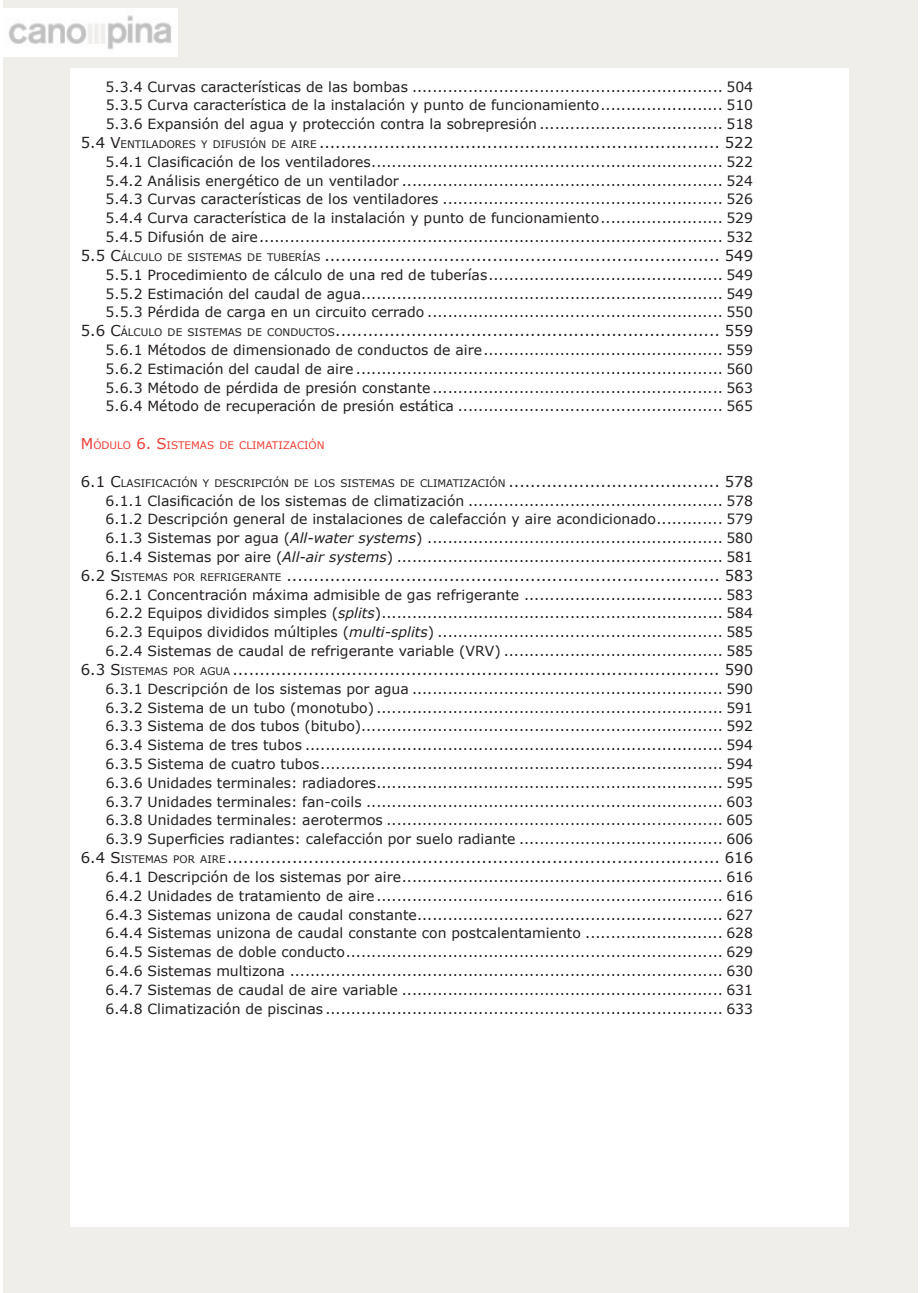
<style>
.page{position:relative;width:921px;height:1293px;background:#fff}
.page>*{position:absolute;margin:0;border:0;box-sizing:border-box;transform-origin:0 0}
.t1{font:14.88px "Verdana";color:#231f20}
.t2{font:14px/18.9px "Verdana";color:#231f20;text-align:justify}
.t3{font:10.33px "Verdana";color:#231f20}
.t4{font:10.33px "Verdana";color:#ee3e34}
.s1{font-size:10.33px}
.s2{font-size:14.88px}
.s3{font-style:italic}
</style>
<div class="page">
<div style="left:3px;top:0;width:67px;height:1293px;background:#f0eeeb"></div>
<div style="left:850px;top:0;width:67px;height:1293px;background:#f0eeeb"></div>
<div style="left:38px;top:0;width:865px;height:67px;background:#f0eeeb"></div>
<div style="left:16px;top:1227px;width:865px;height:66px;background:#f0eeeb"></div>
<img style="left:4px;top:8px;width:173px;height:48px">
<p class="t2" style="left:106px;top:77px;width:649px">5.3.4 Curvas características de las bombas ............................................................. 504<br>5.3.5 Curva característica de la instalación y punto de funcionamiento........................ 510<br>5.3.6 Expansión del agua y protección contra la sobrepresión .................................... 518</p>
<p class="t1" style="left:81px;top:132px;width:673px">5.4 V<span class="s1">ENTILADORES Y DIFUSIÓN DE AIRE</span> .......................................................................... 522</p>
<p class="t2" style="left:106px;top:152px;width:649px">5.4.1 Clasificación de los ventiladores..................................................................... 522<br>5.4.2 Análisis energético de un ventilador ............................................................... 524<br>5.4.3 Curvas características de los ventiladores ....................................................... 526<br>5.4.4 Curva característica de la instalación y punto de funcionamiento........................ 529<br>5.4.5 Difusión de aire........................................................................................... 532</p>
<p class="t1" style="left:81px;top:245px;width:674px">5.5 C<span class="s1">ÁLCULO DE SISTEMAS DE TUBERÍAS</span> ......................................................................... 549</p>
<p class="t2" style="left:106px;top:265px;width:649px">5.5.1 Procedimiento de cálculo de una red de tuberías.............................................. 549<br>5.5.2 Estimación del caudal de agua....................................................................... 549<br>5.5.3 Pérdida de carga en un circuito cerrado .......................................................... 550</p>
<p class="t1" style="left:81px;top:320px;width:674px">5.6 C<span class="s1">ÁLCULO DE SISTEMAS DE CONDUCTOS</span>....................................................................... 559</p>
<p class="t2" style="left:106px;top:340px;width:649px">5.6.1 Métodos de dimensionado de conductos de aire............................................... 559<br>5.6.2 Estimación del caudal de aire ........................................................................ 560<br>5.6.3 Método de pérdida de presión constante......................................................... 563<br>5.6.4 Método de recuperación de presión estática .................................................... 565</p>
<p class="t4" style="left:81px;top:438px;width:245px"><span class="s2">M</span>ÓDULO <span class="s2">6. S</span>ISTEMAS DE CLIMATIZACIÓN</p>
<p class="t3" style="left:81px;top:476px;width:674px"><span class="s2">6.1 C</span>LASIFICACIÓN Y DESCRIPCIÓN DE LOS SISTEMAS DE CLIMATIZACIÓN <span class="s2">....................................... 578</span></p>
<p class="t2" style="left:106px;top:491px;width:649px">6.1.1 Clasificación de los sistemas de climatización .................................................. 578<br>6.1.2 Descripción general de instalaciones de calefacción y aire acondicionado............. 579<br>6.1.3 Sistemas por agua (<span class="s3">All-water systems</span>) .......................................................... 580<br>6.1.4 Sistemas por aire (<span class="s3">All-air systems</span>) ................................................................ 581</p>
<p class="t1" style="left:81px;top:565px;width:674px">6.2 S<span class="s1">ISTEMAS POR REFRIGERANTE</span> ................................................................................ 583</p>
<p class="t2" style="left:106px;top:585px;width:649px">6.2.1 Concentración máxima admisible de gas refrigerante ....................................... 583<br>6.2.2 Equipos divididos simples (<span class="s3">splits</span>)................................................................... 584<br>6.2.3 Equipos divididos múltiples (<span class="s3">multi-splits</span>) ........................................................ 585<br>6.2.4 Sistemas de caudal de refrigerante variable (vrv</p>
<p class="t2" style="left:494px;top:641px;width:260px">) ........................................... 585</p>
<p class="t1" style="left:81px;top:659px;width:674px">6.3 S<span class="s1">ISTEMAS POR AGUA</span> .......................................................................................... 590</p>
<p class="t2" style="left:106px;top:679px;width:649px">6.3.1 Descripción de los sistemas por agua ............................................................. 590<br>6.3.2 Sistema de un tubo (monotubo) .................................................................... 591<br>6.3.3 Sistema de dos tubos (bitubo)....................................................................... 592<br>6.3.4 Sistema de tres tubos .................................................................................. 594<br>6.3.5 Sistema de cuatro tubos............................................................................... 594<br>6.3.6 Unidades terminales: radiadores.................................................................... 595<br>6.3.7 Unidades terminales: fan-coils ...................................................................... 603<br>6.3.8 Unidades terminales: aerotermos .................................................................. 605<br>6.3.9 Superficies radiantes: calefacción por suelo radiante ........................................ 606</p>
<p class="t1" style="left:81px;top:847px;width:673px">6.4 S<span class="s1">ISTEMAS POR AIRE</span>........................................................................................... 616</p>
<p class="t2" style="left:106px;top:867px;width:649px">6.4.1 Descripción de los sistemas por aire............................................................... 616<br>6.4.2 Unidades de tratamiento de aire.................................................................... 616<br>6.4.3 Sistemas unizona de caudal constante............................................................ 627<br>6.4.4 Sistemas unizona de caudal constante con postcalentamiento ........................... 628<br>6.4.5 Sistemas de doble conducto.......................................................................... 629<br>6.4.6 Sistemas multizona ..................................................................................... 630<br>6.4.7 Sistemas de caudal de aire variable ............................................................... 631<br>6.4.8 Climatización de piscinas .............................................................................. 633</p>
</div>
